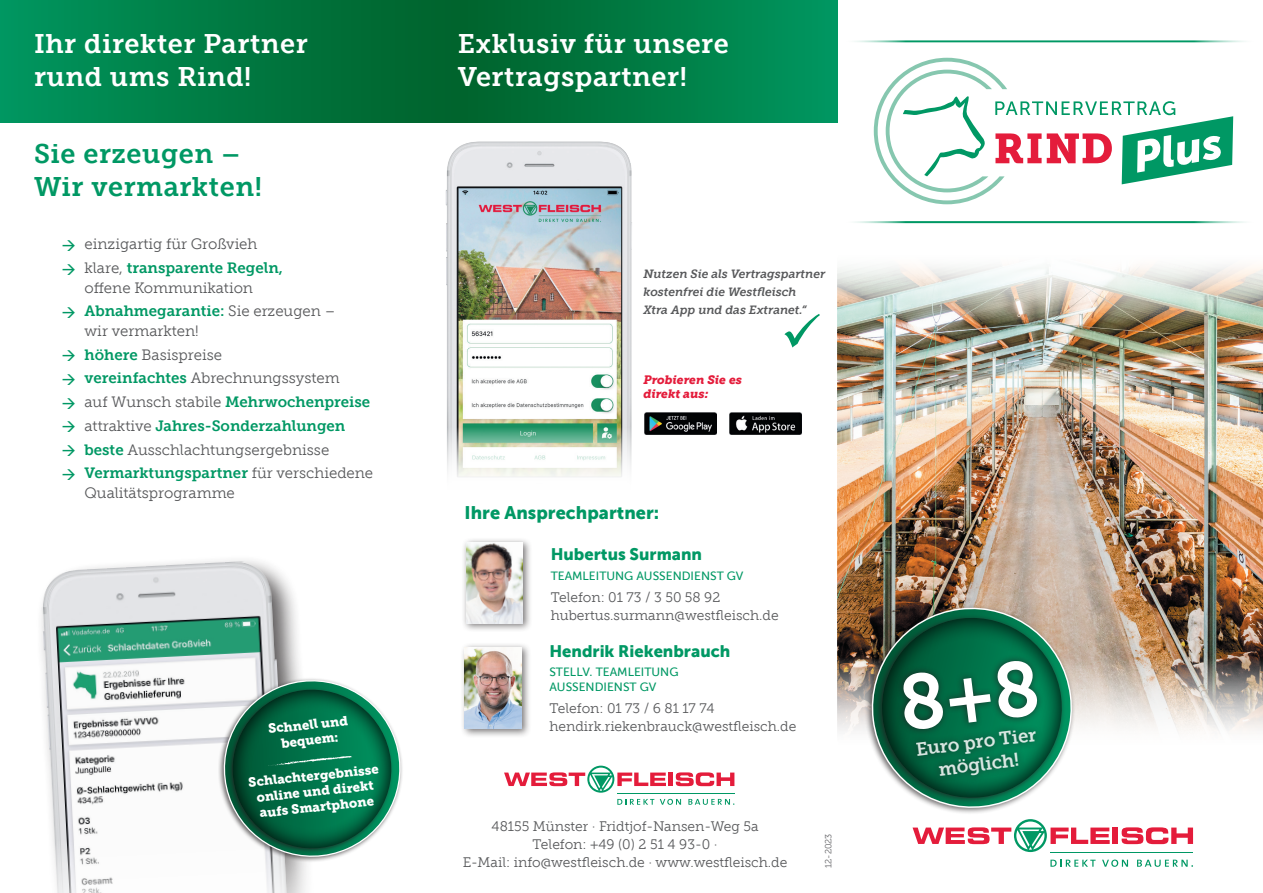
<style>
.page{position:relative;width:1263px;height:893px;background:#fff}
.page>*{position:absolute;margin:0;border:0;box-sizing:border-box;transform-origin:0 0}
.t1{font:27px/33px "Museo Slab 700";letter-spacing:.02em;color:#fff}
.t2{font:27px/33px "Museo Slab 700";letter-spacing:.02em;color:#009864}
.t3{font:18.6px/22.5px "Museo Slab 700";color:#fff;text-align:center}
.t4{font:18px "Museo Sans 900";letter-spacing:.005em;color:#009864}
.t5{font:16.5px "Museo Sans 900";color:#009864}
.t6{font:15px "Museo Slab 300";color:#57585a}
.t7{font:15px "Museo Slab 700";color:#009864}
.t8{font:13.8px/18px "Museo Slab 300";color:#57585a}
.t9{font:13.05px/15.6px "Museo Slab 900";color:#fff;text-align:center}
.t10{font:italic 12px/18px "Museo Slab 700";color:#57585a}
.t11{font:12px/15px "Museo Sans 500";color:#009864}
.t12{font:italic 12px/14.4px "Museo Slab 900";color:#e41c3b}
.t13{font:9px "Museo Slab 300";color:#636366}
.s1{color:#009864}
.s2{font-family:"Museo Slab 300";color:#57585a}
.s3{font-family:"Museo Slab 700";color:#009864}
</style>
<div class="page">
<hr style="left:842px;top:221px;width:415px;height:2px;background:#009864">
<hr style="left:842px;top:40px;width:415px;height:3px;background:#009864">
<img style="left:838px;top:266px;width:425px;height:465px">
<div style="left:461px;top:537px;width:71px;height:96px;background:#231f20;opacity:.6"></div>
<img style="left:466px;top:542px;width:57px;height:81px">
<svg style="left:0;top:0;width:838px;height:123px;background:#007b44"></svg>
<svg style="left:504px;top:766px;width:162px;height:27px"></svg>
<div style="left:668px;top:772px;width:5px;height:14px;background:#e41c3b"></div>
<svg style="left:676px;top:772px;width:58px;height:14px"></svg>
<svg style="left:617px;top:799px;width:37px;height:6px"></svg>
<svg style="left:660px;top:799px;width:21px;height:6px"></svg>
<svg style="left:688px;top:799px;width:46px;height:6px"></svg>
<hr style="left:617px;top:793px;width:117px;height:1px;background:#009864">
<svg style="left:912px;top:819px;width:198px;height:33px"></svg>
<div style="left:1113px;top:827px;width:5px;height:17px;background:#e41c3b"></div>
<svg style="left:1121px;top:827px;width:72px;height:17px"></svg>
<svg style="left:1050px;top:860px;width:45px;height:7px"></svg>
<svg style="left:1102px;top:860px;width:26px;height:7px"></svg>
<svg style="left:1137px;top:860px;width:56px;height:7px"></svg>
<hr style="left:1050px;top:852px;width:143px;height:1px;background:#009864">
<div style="left:460px;top:642px;width:71px;height:96px;background:#231f20;opacity:.6"></div>
<img style="left:465px;top:647px;width:56px;height:82px">
<img style="left:445px;top:141px;width:187px;height:336px">
<div style="left:628px;top:254px;width:212px;height:78px;background:#fff"></div>
<img style="left:644px;top:413px;width:72px;height:21px">
<img style="left:729px;top:413px;width:72px;height:21px">
<div style="left:35px;top:554px;width:287px;height:339px;background:#231f20;opacity:.75"></div>
<img style="left:40px;top:560px;width:249px;height:333px">
<svg style="left:204px;top:663px;width:118px;height:212px"></svg>
<svg style="left:212px;top:669px;width:190px;height:199px"></svg>
<svg style="left:874px;top:58px;width:359px;height:146px"></svg>
<svg style="left:866px;top:602px;width:211px;height:211px;background:#3f7c63"></svg>
<h1 class="t1" style="left:34px;top:28px;width:275px">Ihr direkter Partner rund ums Rind!</h1>
<h1 class="t2" style="left:34px;top:137px;width:229px">Sie erzeugen –<br>Wir vermarkten!</h1>
<p class="t6" style="left:62px;top:236px;width:197px"><span class="s1">→</span> einzigartig für Großvieh</p>
<p class="t7" style="left:62px;top:259px;width:223px">→ <span class="s2">klare,</span> transparente Regeln,</p>
<p class="t6" style="left:85px;top:279px;width:170px">offene Kommunikation</p>
<p class="t7" style="left:62px;top:303px;width:275px">→ Abnahmegarantie: <span class="s2">Sie erzeugen –</span></p>
<p class="t6" style="left:85px;top:322px;width:116px">wir vermarkten!</p>
<p class="t6" style="left:62px;top:346px;width:162px"><span class="s1">→</span> <span class="s3">höhere</span> Basispreise</p>
<p class="t6" style="left:62px;top:370px;width:280px"><span class="s1">→</span> <span class="s3">vereinfachtes</span> Abrechnungssystem</p>
<p class="t6" style="left:62px;top:394px;width:310px"><span class="s1">→</span> auf Wunsch stabile <span class="s3">Mehrwochenpreise</span></p>
<p class="t7" style="left:62px;top:417px;width:285px">→ <span class="s2">attraktive</span> Jahres-Sonderzahlungen</p>
<p class="t6" style="left:62px;top:441px;width:269px"><span class="s1">→</span> <span class="s3">beste</span> Ausschlachtungsergebnisse</p>
<p class="t7" style="left:62px;top:465px;width:313px">→ Vermarktungspartner <span class="s2">für verschiedene</span></p>
<p class="t6" style="left:85px;top:484px;width:152px">Qualitätsprogramme</p>
<p class="t9" style="left:268px;top:721px;width:82px;rotate:-6deg">Schnell und bequem:</p>
<p class="t9" style="left:248px;top:775px;width:132px;rotate:-6deg">Schlachtergebnisse online und direkt aufs Smartphone</p>
<h1 class="t1" style="left:458px;top:28px;width:273px">Exklusiv für unsere<br>Vertragspartner!</h1>
<p class="t10" style="left:643px;top:265px;width:183px">Nutzen Sie als Vertragspartner kostenfrei die Westfleisch<br>Xtra App und das Extranet.“</p>
<p class="t12" style="left:643px;top:372px;width:100px">Probieren Sie es direkt aus:</p>
<h3 class="t4" style="left:464px;top:502px;width:196px">Ihre Ansprechpartner:</h3>
<p class="t5" style="left:551px;top:545px;width:153px">Hubertus Surmann</p>
<p class="t11" style="left:551px;top:568px;width:194px">TEAMLEITUNG AUSSENDIENST GV</p>
<p class="t8" style="left:551px;top:588px;width:229px">Telefon: 01 73 / 3 50 58 92 hubertus.surmann@westfleisch.de</p>
<p class="t5" style="left:549px;top:641px;width:182px">Hendrik Riekenbrauch</p>
<p class="t11" style="left:549px;top:664px;width:131px">STELLV. TEAMLEITUNG<br>AUSSENDIENST GV</p>
<p class="t8" style="left:549px;top:699px;width:248px">Telefon: 01 73 / 6 81 17 74 hendirk.riekenbrauck@westfleisch.de</p>
<p class="t8" style="left:463px;top:818px;width:326px;text-align:center">48155 Münster · Fridtjof-Nansen-Weg 5a<br>Telefon: +49 (0) 2 51 4 93-0 ·<br>E-Mail: info@westfleisch.de · www.westfleisch.de</p>
<p class="t13" style="left:823px;top:868px;width:36px;rotate:-90deg">12-2023</p>
<h2 class="t3" style="left:914px;top:738px;width:123px;rotate:-7deg">Euro pro Tier möglich!</h2>
</div>
